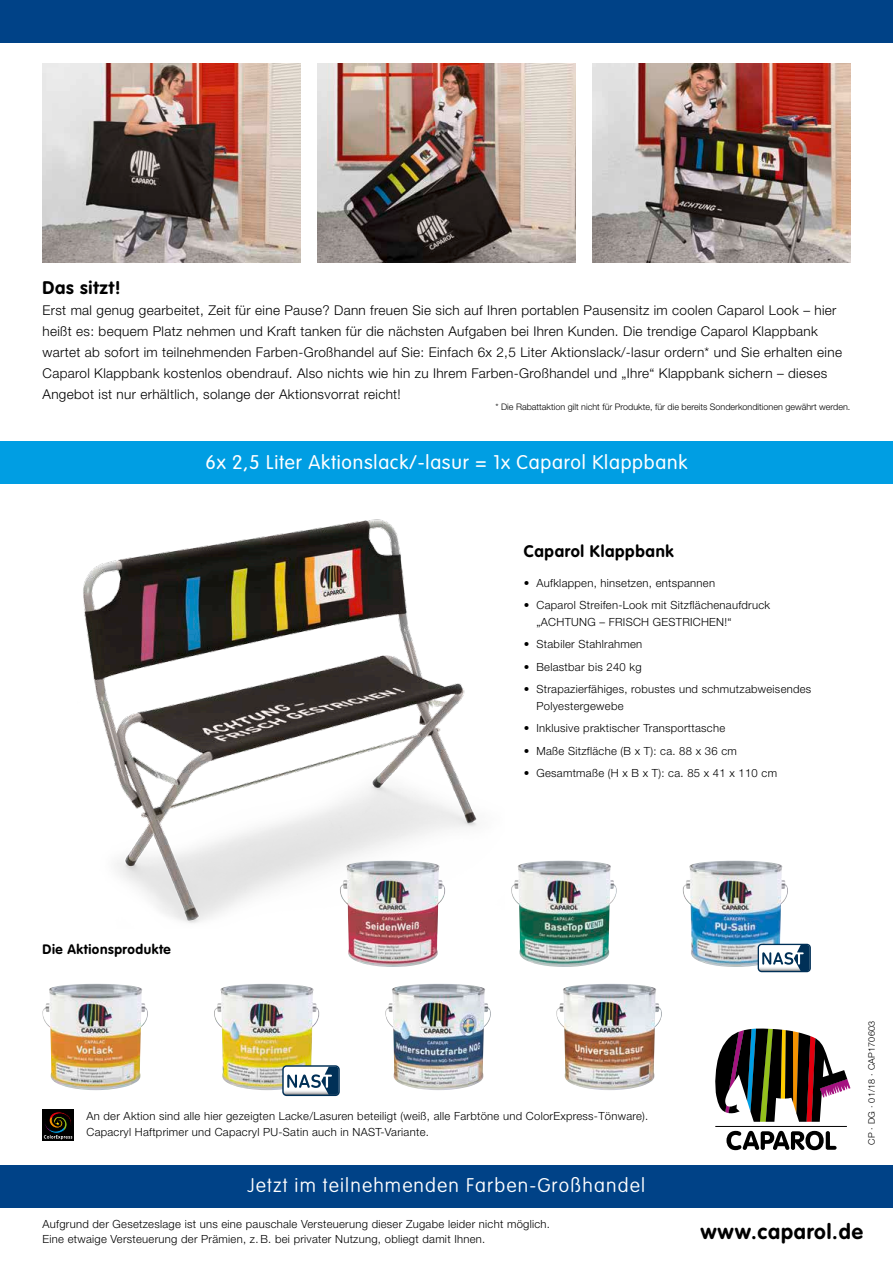
<style>
.page{position:relative;width:893px;height:1263px;background:#fff}
.page>*{position:absolute;margin:0;border:0;box-sizing:border-box;transform-origin:0 0}
.t1{font:700 21px "VAG Rounded LT";letter-spacing:.04em;color:#000}
.t2{font:300 19.5px "VAG Rounded LT";letter-spacing:.04em;color:#fff}
.t3{font:100 19.5px "VAG Rounded LT";letter-spacing:.06em;color:#fff}
.t4{font:700 18px "VAG Rounded LT";letter-spacing:.04em;color:#000}
.t5{font:700 16.5px "VAG Rounded LT";letter-spacing:.04em;color:#000}
.t6{font:300 13.5px/21px "Helvetica Neue LT";letter-spacing:.025em;color:#000}
.t7{font:700 13.5px "VAG Rounded LT";letter-spacing:.04em;color:#000}
.t8{font:300 11.25px/16.5px "Helvetica Neue LT";letter-spacing:.025em;color:#000}
.t9{font:300 9px "Helvetica Neue LT";color:#000}
.t10{font:300 9px "Helvetica Neue LT";letter-spacing:.025em;color:#000}
</style>
<div class="page">
<img style="left:83px;top:519px;width:394px;height:404px">
<div style="left:0;top:1165px;width:893px;height:43px;background:#004287"></div>
<div style="left:43px;top:1109px;width:31px;height:31px;background:#000"></div>
<svg style="left:44px;top:1111px;width:28px;height:28px"></svg>
<img style="left:42px;top:984px;width:106px;height:106px">
<img style="left:340px;top:860px;width:105px;height:107px">
<img style="left:511px;top:860px;width:106px;height:107px">
<img style="left:385px;top:984px;width:106px;height:106px">
<img style="left:556px;top:984px;width:106px;height:106px">
<img style="left:214px;top:984px;width:105px;height:106px">
<svg style="left:282px;top:1065px;width:58px;height:31px"></svg>
<svg style="left:284px;top:1066px;width:54px;height:29px"></svg>
<img style="left:683px;top:860px;width:105px;height:107px">
<svg style="left:758px;top:944px;width:53px;height:28px"></svg>
<svg style="left:759px;top:945px;width:51px;height:26px"></svg>
<svg style="left:726px;top:1131px;width:110px;height:19px"></svg>
<hr style="left:715px;top:1126px;width:132px;height:1px;background:#000">
<svg style="left:715px;top:1028px;width:135px;height:94px"></svg>
<div style="left:0;top:0;width:893px;height:42px;background:#004287"></div>
<div style="left:0;top:441px;width:893px;height:42px;background:#009ee3"></div>
<img style="left:43px;top:63px;width:257px;height:199px">
<img style="left:317px;top:63px;width:258px;height:199px">
<img style="left:592px;top:63px;width:258px;height:199px">
<h3 class="t4" style="left:43px;top:277px;width:80px">Das sitzt!</h3>
<p class="t6" style="left:43px;top:299px;width:801px">Erst mal genug gearbeitet, Zeit für eine Pause? Dann freuen Sie sich auf Ihren portablen Pausensitz im coolen Caparol Look – hier heißt es: bequem Platz nehmen und Kraft tanken für die nächsten Aufgaben bei Ihren Kunden. Die trendige Caparol Klappbank wartet ab sofort im teilnehmenden Farben-Großhandel auf Sie: Einfach 6x 2,5 Liter Aktionslack/-lasur ordern* und Sie erhalten eine Caparol Klappbank kostenlos obendrauf. Also nichts wie hin zu Ihrem Farben-Großhandel und „Ihre“ Klappbank sichern – dieses Angebot ist nur erhältlich, solange der Aktionsvorrat reicht!</p>
<p class="t9" style="left:495px;top:401px;width:357px">* Die Rabattaktion gilt nicht für Produkte, für die bereits Sonderkonditionen gewährt werden.</p>
<h2 class="t2" style="left:205px;top:451px;width:483px">6x 2,5 Liter Aktionslack/-lasur = 1x Caparol Klappbank</h2>
<h3 class="t5" style="left:524px;top:541px;width:152px">Caparol Klappbank</h3>
<p class="t8" style="left:524px;top:574px;width:193px">• Aufklappen, hinsetzen, entspannen</p>
<p class="t8" style="left:536px;top:597px;width:235px;text-indent:-13px">• Caparol Streifen-Look mit Sitzflächenaufdruck „ACHTUNG – FRISCH GESTRICHEN!“</p>
<p class="t8" style="left:524px;top:636px;width:120px">• Stabiler Stahlrahmen</p>
<p class="t8" style="left:524px;top:658px;width:119px">• Belastbar bis 240 kg</p>
<p class="t8" style="left:536px;top:681px;width:276px;text-indent:-13px">• Strapazierfähiges, robustes und schmutzabweisendes<br>Polyestergewebe</p>
<p class="t8" style="left:524px;top:720px;width:203px">• Inklusive praktischer Transporttasche</p>
<p class="t8" style="left:524px;top:742px;width:215px">• Maße Sitzfläche (B x T): ca. 88 x 36 cm</p>
<p class="t8" style="left:524px;top:765px;width:255px">• Gesamtmaße (H x B x T): ca. 85 x 41 x 110 cm</p>
<p class="t7" style="left:43px;top:941px;width:130px">Die Aktionsprodukte</p>
<p class="t8" style="left:86px;top:1107px;width:563px">An der Aktion sind alle hier gezeigten Lacke/Lasuren beteiligt (weiß, alle Farbtöne und ColorExpress-Tönware).<br>Capacryl Haftprimer und Capacryl PU-Satin auch in NAST-Variante.</p>
<h2 class="t3" style="left:248px;top:1174px;width:399px">Jetzt im teilnehmenden Farben-Großhandel</h2>
<p class="t10" style="left:866px;top:1145px;width:125px;rotate:-90deg">CP · DG · 01/18 · CAP170603</p>
<p class="t8" style="left:43px;top:1216px;width:509px;line-height:15px">Aufgrund der Gesetzeslage ist uns eine pauschale Versteuerung dieser Zugabe leider nicht möglich.<br>Eine etwaige Versteuerung der Prämien, z. B. bei privater Nutzung, obliegt damit Ihnen.</p>
<h1 class="t1" style="left:700px;top:1220px;width:164px">www.caparol.de</h1>
</div>
